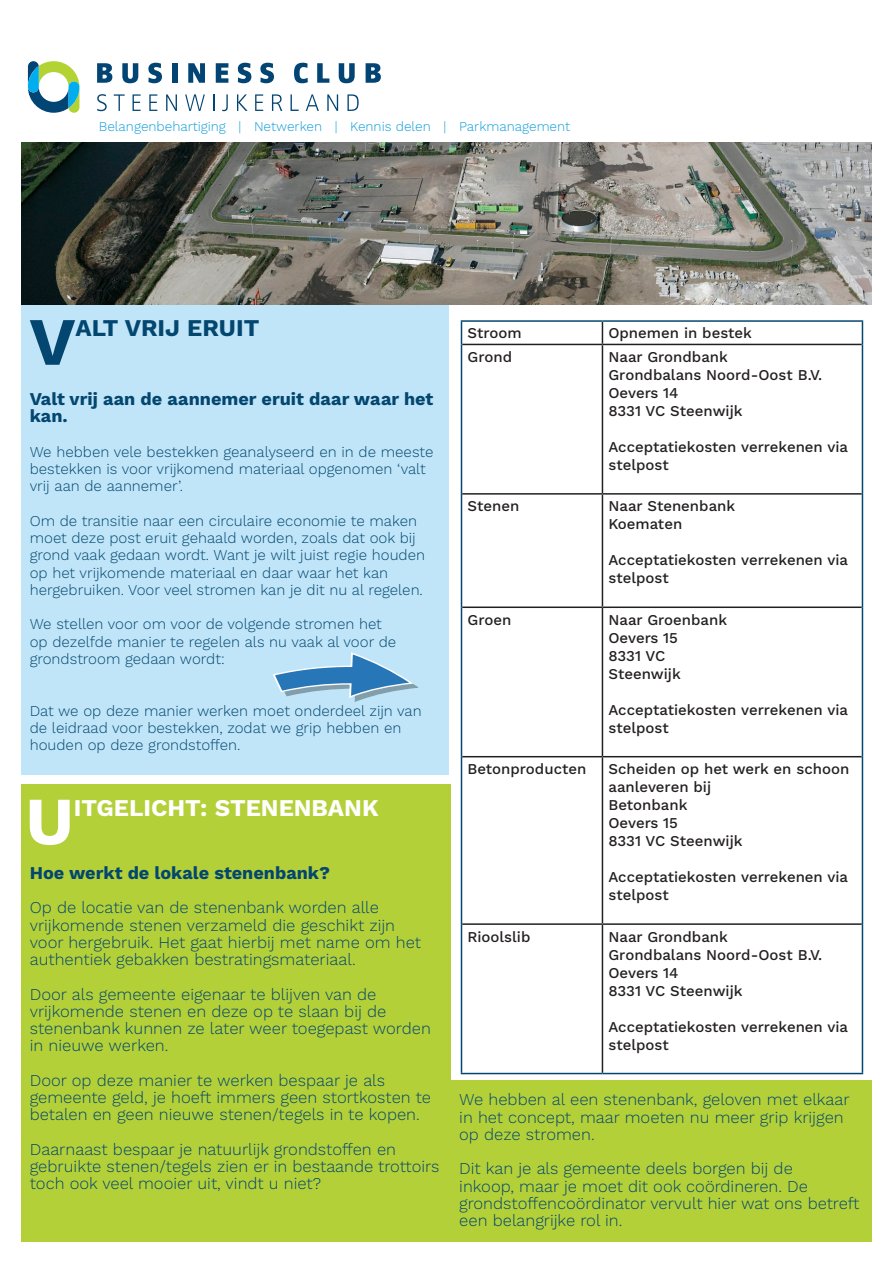
<style>
.page{position:relative;width:893px;height:1263px;background:#fff}
.page>*{position:absolute;margin:0;border:0;box-sizing:border-box;transform-origin:0 0}
.t1{font:700 67.65px "Work Sans";color:#03466f}
.t2{font:700 67.65px "Work Sans";color:#fff}
.t3{font:700 24px "Work Sans";color:#fff}
.t4{font:700 24px "Work Sans";color:#03466f}
.t5{font:700 18px/17.2px "Work Sans";color:#03466f}
.t6{font:300 16.5px/17.2px "Work Sans";color:#03466f}
.t7{font:300 15px/17.2px "Work Sans";color:#03466f}
.t8{font:500 15px/18px "Work Sans";color:#231f20}
.t9{font:300 13.5px "Work Sans";color:#119eda}
</style>
<div class="page">
<div style="left:21px;top:305px;width:428px;height:469px;background:#c0e5f8"></div>
<svg style="left:97px;top:63px;width:15px;height:20px"></svg>
<svg style="left:122px;top:63px;width:16px;height:20px"></svg>
<svg style="left:148px;top:63px;width:14px;height:20px"></svg>
<div style="left:172px;top:63px;width:5px;height:20px;background:#024473"></div>
<svg style="left:188px;top:63px;width:17px;height:20px"></svg>
<svg style="left:216px;top:63px;width:12px;height:20px"></svg>
<svg style="left:238px;top:63px;width:13px;height:20px"></svg>
<svg style="left:260px;top:63px;width:14px;height:20px"></svg>
<svg style="left:294px;top:63px;width:14px;height:20px"></svg>
<svg style="left:317px;top:63px;width:12px;height:20px"></svg>
<svg style="left:339px;top:63px;width:16px;height:20px"></svg>
<svg style="left:366px;top:63px;width:15px;height:20px"></svg>
<svg style="left:97px;top:94px;width:10px;height:17px"></svg>
<svg style="left:114px;top:94px;width:11px;height:17px"></svg>
<svg style="left:133px;top:94px;width:8px;height:17px"></svg>
<svg style="left:149px;top:94px;width:8px;height:17px"></svg>
<svg style="left:166px;top:94px;width:11px;height:17px"></svg>
<svg style="left:185px;top:94px;width:20px;height:17px"></svg>
<svg style="left:213px;top:94px;width:1px;height:17px"></svg>
<svg style="left:222px;top:94px;width:6px;height:17px"></svg>
<svg style="left:237px;top:94px;width:11px;height:17px"></svg>
<svg style="left:255px;top:94px;width:8px;height:17px"></svg>
<svg style="left:272px;top:94px;width:10px;height:17px"></svg>
<svg style="left:291px;top:94px;width:8px;height:17px"></svg>
<svg style="left:306px;top:94px;width:13px;height:17px"></svg>
<svg style="left:327px;top:94px;width:11px;height:17px"></svg>
<svg style="left:347px;top:94px;width:12px;height:17px"></svg>
<svg style="left:28px;top:61px;width:51px;height:52px"></svg>
<img style="left:21px;top:142px;width:851px;height:162px">
<svg style="left:602px;top:322px;width:1px;height:22px"></svg>
<hr style="left:462px;top:344px;width:140px;height:1px;background:#231f20">
<hr style="left:602px;top:344px;width:260px;height:1px;background:#231f20">
<hr style="left:602px;top:345px;width:1px;height:148px;background:#231f20">
<hr style="left:462px;top:493px;width:140px;height:2px;background:#231f20">
<hr style="left:602px;top:493px;width:260px;height:2px;background:#231f20">
<hr style="left:602px;top:495px;width:1px;height:111px;background:#231f20">
<hr style="left:462px;top:606px;width:140px;height:2px;background:#231f20">
<hr style="left:602px;top:606px;width:260px;height:2px;background:#231f20">
<hr style="left:602px;top:608px;width:1px;height:148px;background:#231f20">
<hr style="left:462px;top:756px;width:140px;height:1px;background:#231f20">
<hr style="left:602px;top:756px;width:260px;height:1px;background:#231f20">
<hr style="left:602px;top:757px;width:1px;height:166px;background:#231f20">
<hr style="left:462px;top:923px;width:140px;height:2px;background:#231f20">
<hr style="left:602px;top:923px;width:260px;height:2px;background:#231f20">
<hr style="left:602px;top:925px;width:1px;height:148px;background:#231f20">
<hr style="left:461px;top:320px;width:141px;height:2px;background:#03466f">
<svg style="left:461px;top:322px;width:1px;height:22px"></svg>
<hr style="left:602px;top:320px;width:261px;height:2px;background:#03466f">
<svg style="left:862px;top:322px;width:1px;height:22px"></svg>
<hr style="left:461px;top:344px;width:1px;height:150px;background:#03466f">
<hr style="left:862px;top:344px;width:1px;height:150px;background:#03466f">
<hr style="left:461px;top:494px;width:1px;height:113px;background:#03466f">
<hr style="left:862px;top:494px;width:1px;height:113px;background:#03466f">
<hr style="left:461px;top:607px;width:1px;height:150px;background:#03466f">
<hr style="left:862px;top:607px;width:1px;height:150px;background:#03466f">
<hr style="left:461px;top:757px;width:1px;height:167px;background:#03466f">
<hr style="left:862px;top:757px;width:1px;height:167px;background:#03466f">
<hr style="left:461px;top:924px;width:1px;height:149px;background:#03466f">
<hr style="left:862px;top:924px;width:1px;height:149px;background:#03466f">
<hr style="left:461px;top:1073px;width:141px;height:1px;background:#03466f">
<hr style="left:602px;top:1073px;width:261px;height:1px;background:#03466f">
<div style="left:21px;top:784px;width:430px;height:458px;background:#b4d038"></div>
<div style="left:451px;top:1080px;width:421px;height:162px;background:#b4d038"></div>
<svg style="left:273px;top:652px;width:146px;height:50px"></svg>
<p class="t9" style="left:99px;top:118px;width:473px">Belangenbehartiging | Netwerken | Kennis delen | Parkmanagement</p>
<p class="t1" style="left:29px;top:302px;width:48px">V</p>
<p class="t4" style="left:76px;top:314px;width:185px">ALT VRIJ ERUIT</p>
<p class="t5" style="left:30px;top:391px;width:405px">Valt vrij aan de aannemer eruit daar waar het kan.</p>
<p class="t7" style="left:30px;top:444px;width:405px">We hebben vele bestekken geanalyseerd en in de meeste bestekken is voor vrijkomend materiaal opgenomen ‘valt vrij aan de aannemer’.</p>
<p class="t7" style="left:30px;top:513px;width:397px">Om de transitie naar een circulaire economie te maken moet deze post eruit gehaald worden, zoals dat ook bij grond vaak gedaan wordt. Want je wilt juist regie houden op het vrijkomende materiaal en daar waar het kan hergebruiken. Voor veel stromen kan je dit nu al regelen.</p>
<p class="t7" style="left:30px;top:616px;width:368px">We stellen voor om voor de volgende stromen het op dezelfde manier te regelen als nu vaak al voor de grondstroom gedaan wordt:</p>
<p class="t7" style="left:30px;top:702px;width:393px">Dat we op deze manier werken moet onderdeel zijn van de leidraad voor bestekken, zodat we grip hebben en houden op deze grondstoffen.</p>
<p class="t2" style="left:26px;top:782px;width:50px">U</p>
<p class="t3" style="left:74px;top:793px;width:306px">ITGELICHT: STENENBANK</p>
<p class="t5" style="left:30px;top:865px;width:302px">Hoe werkt de lokale stenenbank?</p>
<p class="t6" style="left:30px;top:900px;width:393px">Op de locatie van de stenenbank worden alle vrijkomende stenen verzameld die geschikt zijn voor hergebruik. Het gaat hierbij met name om het authentiek gebakken bestratingsmateriaal.</p>
<p class="t6" style="left:30px;top:986px;width:403px">Door als gemeente eigenaar te blijven van de vrijkomende stenen en deze op te slaan bij de stenenbank kunnen ze later weer toegepast worden in nieuwe werken.</p>
<p class="t6" style="left:30px;top:1072px;width:403px">Door op deze manier te werken bespaar je als gemeente geld, je hoeft immers geen stortkosten te betalen en geen nieuwe stenen/tegels in te kopen.</p>
<p class="t6" style="left:30px;top:1141px;width:411px">Daarnaast bespaar je natuurlijk grondstoffen en gebruikte stenen/tegels zien er in bestaande trottoirs toch ook veel mooier uit, vindt u niet?</p>
<p class="t8" style="left:467px;top:324px;width:56px">Stroom</p>
<p class="t8" style="left:608px;top:324px;width:145px">Opnemen in bestek</p>
<p class="t8" style="left:467px;top:347px;width:46px">Grond</p>
<p class="t8" style="left:608px;top:347px;width:121px">Naar Grondbank</p>
<p class="t8" style="left:608px;top:365px;width:215px">Grondbalans Noord-Oost B.V.<br>Oevers 14<br>8331 VC Steenwijk</p>
<p class="t8" style="left:608px;top:437px;width:241px">Acceptatiekosten verrekenen via stelpost</p>
<p class="t8" style="left:467px;top:497px;width:53px">Stenen</p>
<p class="t8" style="left:608px;top:497px;width:128px">Naar Stenenbank</p>
<p class="t8" style="left:608px;top:515px;width:75px">Koematen</p>
<p class="t8" style="left:608px;top:551px;width:241px">Acceptatiekosten verrekenen via stelpost</p>
<p class="t8" style="left:467px;top:610px;width:45px">Groen</p>
<p class="t8" style="left:608px;top:610px;width:120px">Naar Groenbank</p>
<p class="t8" style="left:608px;top:628px;width:74px">Oevers 15<br>8331 VC<br>Steenwijk</p>
<p class="t8" style="left:608px;top:700px;width:241px">Acceptatiekosten verrekenen via stelpost</p>
<p class="t8" style="left:467px;top:759px;width:120px">Betonproducten</p>
<p class="t8" style="left:608px;top:759px;width:242px">Scheiden op het werk en schoon aanleveren bij<br>Betonbank</p>
<p class="t8" style="left:608px;top:813px;width:136px">Oevers 15<br>8331 VC Steenwijk</p>
<p class="t8" style="left:608px;top:867px;width:241px">Acceptatiekosten verrekenen via stelpost</p>
<p class="t8" style="left:467px;top:927px;width:64px">Rioolslib</p>
<p class="t8" style="left:608px;top:927px;width:121px">Naar Grondbank</p>
<p class="t8" style="left:608px;top:945px;width:215px">Grondbalans Noord-Oost B.V.<br>Oevers 14<br>8331 VC Steenwijk</p>
<p class="t8" style="left:608px;top:1017px;width:241px">Acceptatiekosten verrekenen via stelpost</p>
<p class="t6" style="left:459px;top:1092px;width:392px">We hebben al een stenenbank, geloven met elkaar in het concept, maar moeten nu meer grip krijgen op deze stromen.</p>
<p class="t6" style="left:459px;top:1161px;width:402px">Dit kan je als gemeente deels borgen bij de<br>inkoop, maar je moet dit ook coördineren. De grondstoffencoördinator vervult hier wat ons betreft een belangrijke rol in.</p>
</div>
